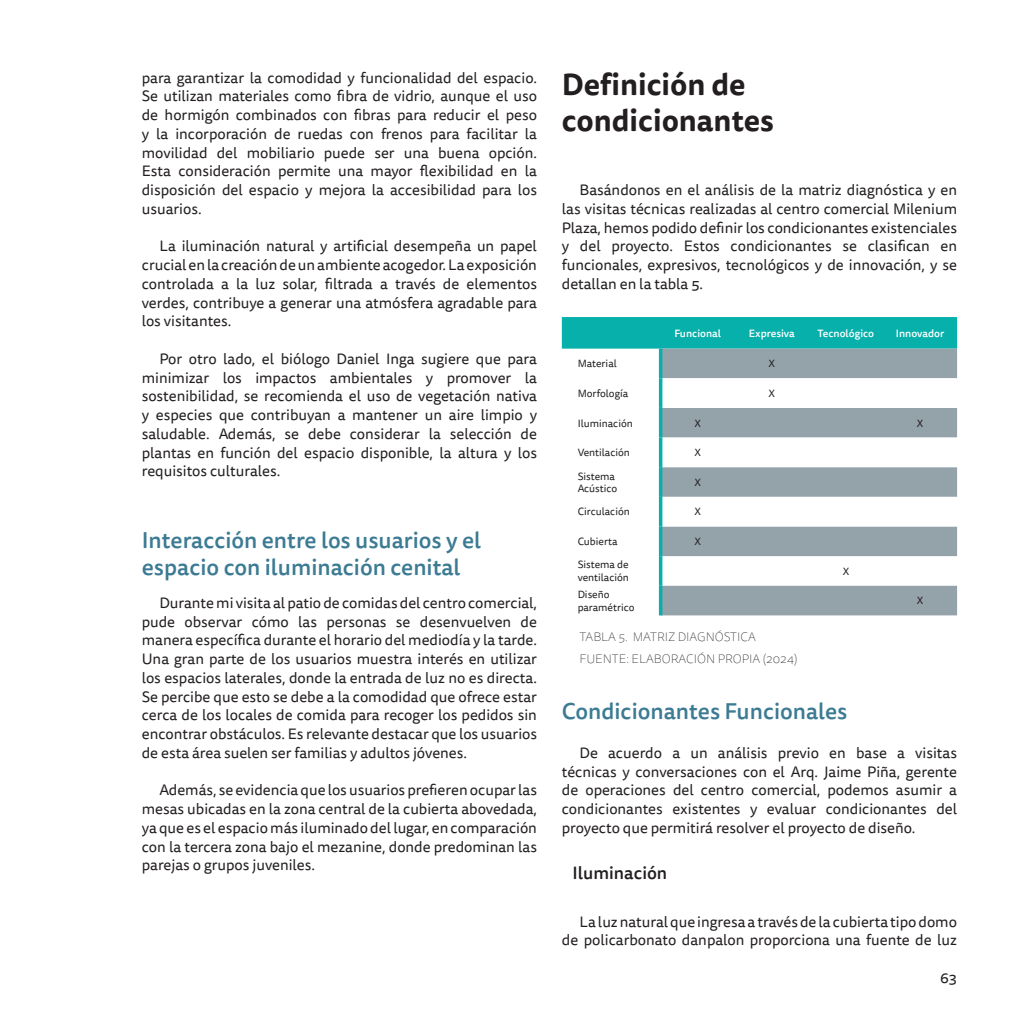
<style>
.page{position:relative;width:1028px;height:1028px;background:#fff}
.page>*{position:absolute;margin:0;border:0;box-sizing:border-box;transform-origin:0 0}
.Título{font:700 30px/36px "Tisa Sans Pro";color:#231f20}
.Subtitulo{font:500 22.5px/27px "Tisa Sans Pro";color:#3c7b93}
.Subtitulo_2{font:500 17.5px "Tisa Sans Pro";color:#231f20}
.Cuerpo{font:15px/18.8px "Tisa Sans Pro";color:#231f20;text-align:justify}
.Cita_imagen{font:100 12.5px "Tisa Sans Pro";color:#231f20}
.Cuerpo-2{font:10.5px/12.5px "Tisa Sans Pro";color:#231f20}
.Cuerpo-3{font:500 10.5px "Tisa Sans Pro";color:#fff}
</style>
<div class="page">
<div style="left:562px;top:317px;width:395px;height:31px;background:#07b0ab"></div>
<svg style="left:662px;top:348px;width:295px;height:267px;fill:#94a2aa"></svg>
<svg style="left:662px;top:378px;width:295px;height:148px"></svg>
<hr style="left:659px;top:348px;width:3px;height:30px;background:#07b0ab">
<hr style="left:659px;top:378px;width:3px;height:30px;background:#07b0ab">
<hr style="left:659px;top:408px;width:3px;height:29px;background:#07b0ab">
<hr style="left:659px;top:437px;width:3px;height:30px;background:#07b0ab">
<hr style="left:659px;top:467px;width:3px;height:30px;background:#07b0ab">
<hr style="left:659px;top:497px;width:3px;height:29px;background:#07b0ab">
<hr style="left:659px;top:526px;width:3px;height:30px;background:#07b0ab">
<hr style="left:659px;top:556px;width:3px;height:30px;background:#07b0ab">
<hr style="left:659px;top:586px;width:3px;height:29px;background:#07b0ab">
<p class="Cuerpo" style="left:142px;top:68px;width:397px">para garantizar la comodidad y funcionalidad del espacio.<br>Se utilizan materiales como fibra de vidrio, aunque el uso de hormigón combinados con fibras para reducir el peso y la incorporación de ruedas con frenos para facilitar la movilidad del mobiliario puede ser una buena opción.<br>Esta consideración permite una mayor flexibilidad en la disposición del espacio y mejora la accesibilidad para los usuarios.</p>
<p class="Cuerpo" style="left:142px;top:237px;width:397px;text-indent:18px">La iluminación natural y artificial desempeña un papel crucial en la creación de un ambiente acogedor. La exposición controlada a la luz solar, filtrada a través de elementos verdes, contribuye a generar una atmósfera agradable para los visitantes.</p>
<p class="Cuerpo" style="left:142px;top:350px;width:397px;text-indent:18px">Por otro lado, el biólogo Daniel Inga sugiere que para minimizar los impactos ambientales y promover la sostenibilidad, se recomienda el uso de vegetación nativa y especies que contribuyan a mantener un aire limpio y saludable. Además, se debe considerar la selección de plantas en función del espacio disponible, la altura y los requisitos culturales.</p>
<p class="Subtitulo" style="left:142px;top:527px;width:341px">Interacción entre los usuarios y el espacio con iluminación cenital</p>
<p class="Cuerpo" style="left:142px;top:593px;width:397px;text-indent:18px">Durante mi visita al patio de comidas del centro comercial, pude observar cómo las personas se desenvuelven de manera específica durante el horario del mediodía y la tarde.<br>Una gran parte de los usuarios muestra interés en utilizar los espacios laterales, donde la entrada de luz no es directa.<br>Se percibe que esto se debe a la comodidad que ofrece estar cerca de los locales de comida para recoger los pedidos sin encontrar obstáculos. Es relevante destacar que los usuarios de esta área suelen ser familias y adultos jóvenes.</p>
<p class="Cuerpo" style="left:142px;top:781px;width:397px;text-indent:18px">Además, se evidencia que los usuarios prefieren ocupar las mesas ubicadas en la zona central de la cubierta abovedada, ya que es el espacio más iluminado del lugar, en comparación con la tercera zona bajo el mezanine, donde predominan las parejas o grupos juveniles.</p>
<p class="Título" style="left:562px;top:66px;width:214px">Definición de condicionantes</p>
<p class="Cuerpo" style="left:562px;top:181px;width:397px;text-indent:18px">Basándonos en el análisis de la matriz diagnóstica y en las visitas técnicas realizadas al centro comercial Milenium Plaza, hemos podido definir los condicionantes existenciales y del proyecto. Estos condicionantes se clasifican en funcionales, expresivos, tecnológicos y de innovación, y se detallan en la tabla 5.</p>
<p class="Cuerpo-3" style="left:674px;top:325px;width:48px">Funcional</p>
<p class="Cuerpo-3" style="left:749px;top:325px;width:47px">Expresiva</p>
<p class="Cuerpo-3" style="left:817px;top:325px;width:58px">Tecnológico</p>
<p class="Cuerpo-3" style="left:895px;top:325px;width:50px">Innovador</p>
<p class="Cuerpo-2" style="left:577px;top:357px;width:41px">Material</p>
<p class="Cuerpo-2" style="left:768px;top:357px;width:8px">X</p>
<p class="Cuerpo-2" style="left:577px;top:387px;width:52px">Morfología</p>
<p class="Cuerpo-2" style="left:768px;top:387px;width:8px">X</p>
<p class="Cuerpo-2" style="left:577px;top:417px;width:57px">Iluminación</p>
<p class="Cuerpo-2" style="left:694px;top:417px;width:8px">X</p>
<p class="Cuerpo-2" style="left:916px;top:417px;width:8px">X</p>
<p class="Cuerpo-2" style="left:577px;top:446px;width:54px">Ventilación</p>
<p class="Cuerpo-2" style="left:694px;top:446px;width:8px">X</p>
<p class="Cuerpo-2" style="left:577px;top:470px;width:41px">Sistema<br>Acústico</p>
<p class="Cuerpo-2" style="left:694px;top:476px;width:8px">X</p>
<p class="Cuerpo-2" style="left:577px;top:506px;width:54px">Circulación</p>
<p class="Cuerpo-2" style="left:694px;top:506px;width:8px">X</p>
<p class="Cuerpo-2" style="left:577px;top:535px;width:41px">Cubierta</p>
<p class="Cuerpo-2" style="left:694px;top:535px;width:8px">X</p>
<p class="Cuerpo-2" style="left:577px;top:559px;width:53px">Sistema de ventilación</p>
<p class="Cuerpo-2" style="left:842px;top:565px;width:8px">X</p>
<p class="Cuerpo-2" style="left:577px;top:588px;width:58px">Diseño paramétrico</p>
<p class="Cuerpo-2" style="left:916px;top:595px;width:8px">X</p>
<p class="Cita_imagen" style="left:579px;top:628px;width:178px">TABLA 5. MATRIZ DIAGNÓSTICA</p>
<p class="Cita_imagen" style="left:579px;top:650px;width:219px">FUENTE: ELABORACIÓN PROPIA (2024)</p>
<p class="Subtitulo" style="left:562px;top:698px;width:287px">Condicionantes Funcionales</p>
<p class="Cuerpo" style="left:562px;top:743px;width:397px;text-indent:18px">De acuerdo a un análisis previo en base a visitas técnicas y conversaciones con el Arq. Jaime Piña, gerente de operaciones del centro comercial, podemos asumir a condicionantes existentes y evaluar condicionantes del proyecto que permitirá resolver el proyecto de diseño.</p>
<p class="Subtitulo_2" style="left:572px;top:860px;width:96px">Iluminación</p>
<p class="Cuerpo" style="left:562px;top:912px;width:397px;text-align:right">La luz natural que ingresa a través de la cubierta tipo domo de policarbonato danpalon proporciona una fuente de luz</p>
<p class="Cuerpo" style="left:940px;top:968px;width:18px">63</p>
</div>
